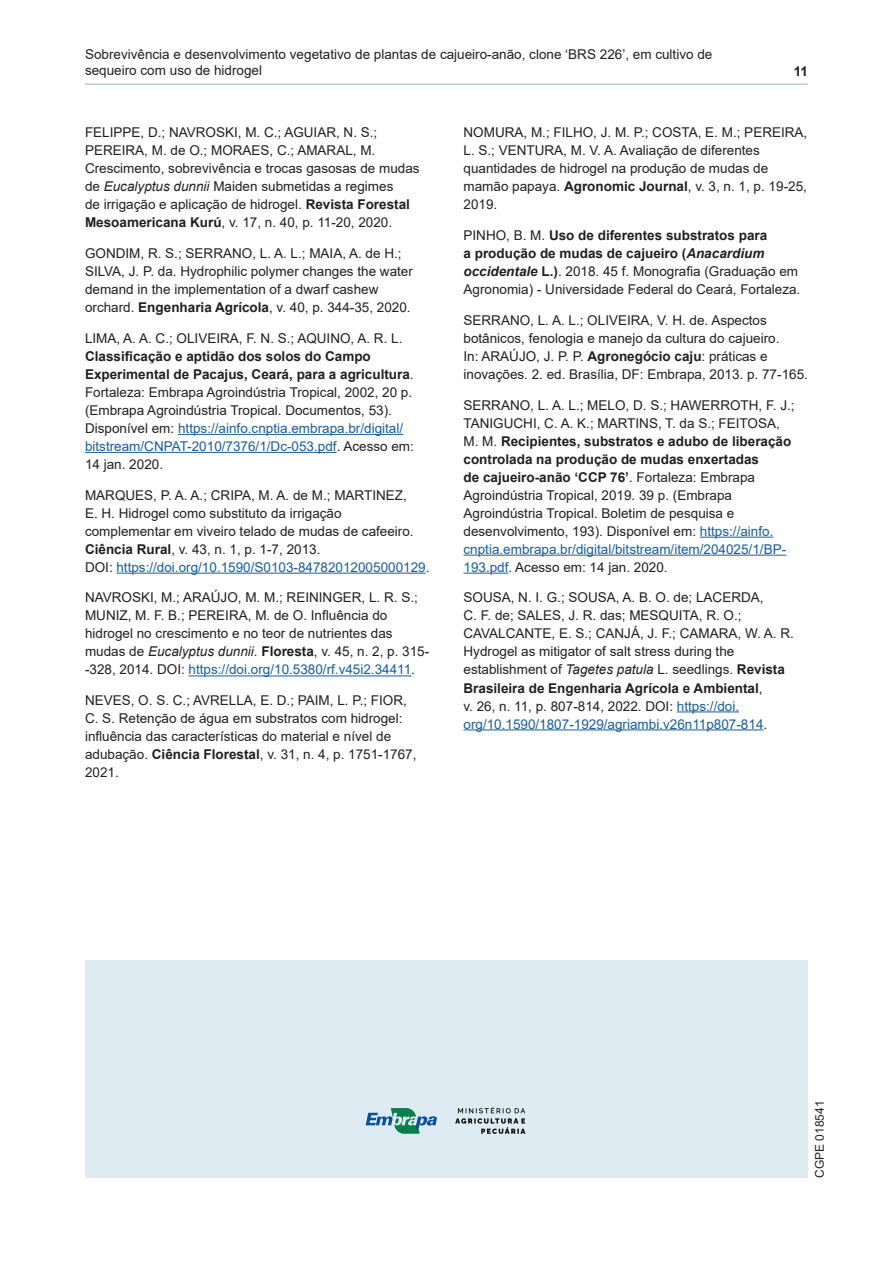
<style>
.page{position:relative;width:893px;height:1263px;background:#fff}
.page>*{position:absolute;margin:0;border:0;box-sizing:border-box;transform-origin:0 0}
.referencia{font:13.5px/18px "Arial";color:#231f20}
.referencia-2{font:13.5px "Arial";color:#175d9e}
.t1{font:700 13.5px "Arial";color:#231f20}
.cgpe{font:12px "Arial";color:#231f20}
.s1{font-style:italic}
.s2{font-weight:700}
.s3{color:#175d9e}
.s4{color:#231f20}
.s5{font-weight:700;font-style:italic}
</style>
<div class="page">
<hr style="left:85px;top:84px;width:723px;height:1px;background:#adcbdb">
<hr style="left:178px;top:434px;width:225px;height:1px;background:#175d9e">
<hr style="left:85px;top:452px;width:252px;height:1px;background:#175d9e">
<hr style="left:116px;top:573px;width:310px;height:1px;background:#175d9e">
<hr style="left:189px;top:675px;width:222px;height:1px;background:#175d9e">
<hr style="left:700px;top:537px;width:73px;height:1px;background:#175d9e">
<hr style="left:463px;top:555px;width:323px;height:1px;background:#175d9e">
<hr style="left:463px;top:573px;width:46px;height:1px;background:#175d9e">
<hr style="left:677px;top:711px;width:62px;height:1px;background:#175d9e">
<hr style="left:463px;top:729px;width:300px;height:1px;background:#175d9e">
<div style="left:85px;top:960px;width:723px;height:218px;background:#deebf2"></div>
<svg style="left:366px;top:1108px;width:71px;height:26px"></svg>
<svg style="left:455px;top:1107px;width:70px;height:27px"></svg>
<p class="referencia" style="left:85px;top:46px;width:629px;line-height:16.2px">Sobrevivência e desenvolvimento vegetativo de plantas de cajueiro-anão, clone ‘BRS 226’, em cultivo de sequeiro com uso de hidrogel</p>
<p class="t1" style="left:794px;top:61px;width:16px">11</p>
<p class="referencia" style="left:85px;top:124px;width:336px">FELIPPE, D.; NAVROSKI, M. C.; AGUIAR, N. S.; PEREIRA, M. de O.; MORAES, C.; AMARAL, M.<br>Crescimento, sobrevivência e trocas gasosas de mudas de <span class="s1">Eucalyptus dunnii</span> Maiden submetidas a regimes<br>de irrigação e aplicação de hidrogel. <span class="s2">Revista Forestal Mesoamericana Kurú</span>, v. 17, n. 40, p. 11-20, 2020.</p>
<p class="referencia" style="left:85px;top:244px;width:329px">GONDIM, R. S.; SERRANO, L. A. L.; MAIA, A. de H.; SILVA, J. P. da. Hydrophilic polymer changes the water demand in the implementation of a dwarf cashew orchard. <span class="s2">Engenharia Agrícola</span>, v. 40, p. 344-35, 2020.</p>
<p class="referencia" style="left:85px;top:329px;width:330px">LIMA, A. A. C.; OLIVEIRA, F. N. S.; AQUINO, A. R. L.<br><span class="s2">Classificação e aptidão dos solos do Campo Experimental de Pacajus, Ceará, para a agricultura</span>.<br>Fortaleza: Embrapa Agroindústria Tropical, 2002, 20 p. (Embrapa Agroindústria Tropical. Documentos, 53).<br>Disponível em: <span class="s3">https://ainfo.cnptia.embrapa.br/digital/ bitstream/CNPAT-2010/7376/1/Dc-053.pdf</span>. Acesso em:<br>14 jan. 2020.</p>
<p class="referencia" style="left:85px;top:486px;width:330px">MARQUES, P. A. A.; CRIPA, M. A. de M.; MARTINEZ, E. H. Hidrogel como substituto da irrigação complementar em viveiro telado de mudas de cafeeiro.<br><span class="s2">Ciência Rural</span>, v. 43, n. 1, p. 1-7, 2013.</p>
<p class="referencia-2" style="left:85px;top:558px;width:346px"><span class="s4">DOI:</span> https://doi.org/10.1590/S0103-84782012005000129<span class="s4">.</span></p>
<p class="referencia" style="left:85px;top:589px;width:346px">NAVROSKI, M.; ARAÚJO, M. M.; REININGER, L. R. S.; MUNIZ, M. F. B.; PEREIRA, M. de O. Influência do hidrogel no crescimento e no teor de nutrientes das mudas de <span class="s1">Eucalyptus dunnii</span>. <span class="s2">Floresta</span>, v. 45, n. 2, p. 315- -328, 2014. DOI: <span class="s3">https://doi.org/10.5380/rf.v45i2.34411</span>.</p>
<p class="referencia" style="left:85px;top:691px;width:333px">NEVES, O. S. C.; AVRELLA, E. D.; PAIM, L. P.; FIOR, C. S. Retenção de água em substratos com hidrogel: influência das características do material e nível de adubação. <span class="s2">Ciência Florestal</span>, v. 31, n. 4, p. 1751-1767, 2021.</p>
<p class="referencia" style="left:463px;top:124px;width:345px">NOMURA, M.; FILHO, J. M. P.; COSTA, E. M.; PEREIRA, L. S.; VENTURA, M. V. A. Avaliação de diferentes quantidades de hidrogel na produção de mudas de mamão papaya. <span class="s2">Agronomic Journal</span>, v. 3, n. 1, p. 19-25, 2019.</p>
<p class="referencia" style="left:463px;top:226px;width:338px">PINHO, B. M. <span class="s2">Uso de diferentes substratos para<br>a produção de mudas de cajueiro (</span><span class="s5">Anacardium occidentale</span> <span class="s2">L.)</span>. 2018. 45 f. Monografia (Graduação em Agronomia) - Universidade Federal do Ceará, Fortaleza.</p>
<p class="referencia" style="left:463px;top:311px;width:346px">SERRANO, L. A. L.; OLIVEIRA, V. H. de. Aspectos botânicos, fenologia e manejo da cultura do cajueiro.<br>In: ARAÚJO, J. P. P. <span class="s2">Agronegócio caju</span>: práticas e inovações. 2. ed. Brasília, DF: Embrapa, 2013. p. 77-165.</p>
<p class="referencia" style="left:463px;top:396px;width:333px">SERRANO, L. A. L.; MELO, D. S.; HAWERROTH, F. J.; TANIGUCHI, C. A. K.; MARTINS, T. da S.; FEITOSA, M. M. <span class="s2">Recipientes, substratos e adubo de liberação controlada na produção de mudas enxertadas<br>de cajueiro-anão ‘CCP 76’</span>. Fortaleza: Embrapa Agroindústria Tropical, 2019. 39 p. (Embrapa Agroindústria Tropical. Boletim de pesquisa e desenvolvimento, 193). Disponível em: <span class="s3">https://ainfo. cnptia.embrapa.br/digital/bitstream/item/204025/1/BP-193.pdf</span>. Acesso em: 14 jan. 2020.</p>
<p class="referencia" style="left:463px;top:589px;width:332px">SOUSA, N. I. G.; SOUSA, A. B. O. de; LACERDA,<br>C. F. de; SALES, J. R. das; MESQUITA, R. O.; CAVALCANTE, E. S.; CANJÁ, J. F.; CAMARA, W. A. R.<br>Hydrogel as mitigator of salt stress during the establishment of <span class="s1">Tagetes patula</span> L. seedlings. <span class="s2">Revista Brasileira de Engenharia Agrícola e Ambiental</span>,<br>v. 26, n. 11, p. 807-814, 2022. DOI: <span class="s3">https://doi. org/10.1590/1807-1929/agriambi.v26n11p807-814</span>.</p>
<p class="cgpe" style="left:811px;top:1178px;width:79px;rotate:-90deg">CGPE 018541</p>
</div>
